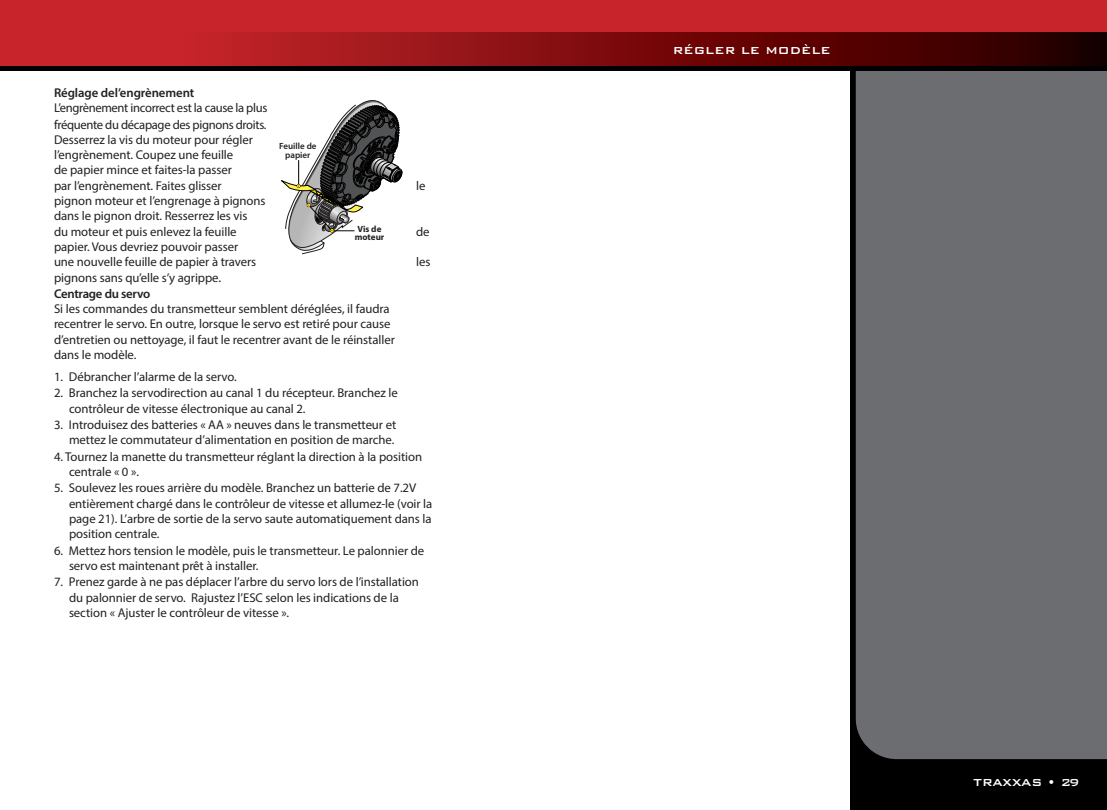
<style>
.page{position:relative;width:1107px;height:810px;background:#fff}
.page>*{position:absolute;margin:0;border:0;box-sizing:border-box;transform-origin:0 0}
.t1{font:500 13.5px "Bank Gothic BT";color:#fff}
.t2{font:500 13.5px "Bank Gothic BT";letter-spacing:-.02em;color:#fff}
.t3{font:12.75px/15.3px "Myriad Pro";letter-spacing:-.005em;color:#231f20}
.t4{font:600 12.75px "Myriad Pro";letter-spacing:-.005em;color:#231f20}
.t5{font:600 9px/9px "Myriad Pro";color:#231f20;text-align:center}
.t6{font:700 9px/8.2px "Myriad Pro";color:#231f20;text-align:center}
.s1{font-size:13.5px}
.s2{font-weight:600}
</style>
<div class="page">
<div style="left:850px;top:13px;width:257px;height:797px;background:#000"></div>
<div style="left:856px;top:71px;width:251px;height:688px;background:#6c6d70"></div>
<div style="left:0;top:0;width:1107px;height:70px;background:#000"></div>
<div style="left:0;top:0;width:1107px;height:51px;background:#c8242b"></div>
<svg style="left:0;top:32px;width:1107px;height:34px;background:#831013"></svg>
<svg style="left:281px;top:100px;width:121px;height:155px"></svg>
<p class="t4" style="left:54px;top:85px;width:142px">Réglage del’engrènement</p>
<p class="t3" style="left:54px;top:100px;width:215px">L’engrènement incorrect est la cause la plus fréquente du décapage des pignons droits.<br>Desserrez la vis du moteur pour régler l’engrènement. Coupez une feuille<br>de papier mince et faites-la passer<br>par l’engrènement. Faites glisser</p>
<p class="t3" style="left:54px;top:193px;width:213px">pignon moteur et l’engrenage à pignons dans le pignon droit. Resserrez les vis<br>du moteur et puis enlevez la feuille</p>
<p class="t3" style="left:54px;top:239px;width:204px">papier. Vous devriez pouvoir passer une nouvelle feuille de papier à travers</p>
<p class="t5" style="left:279px;top:141px;width:39px">Feuille de papier</p>
<p class="t6" style="left:355px;top:224px;width:31px">Vis de moteur</p>
<p class="t3" style="left:416px;top:178px;width:11px">le</p>
<p class="t3" style="left:416px;top:224px;width:15px">de</p>
<p class="t3" style="left:416px;top:254px;width:16px">les</p>
<p class="t3" style="left:54px;top:270px;width:169px">pignons sans qu’elle s’y agrippe<span class="s1">.<br></span><span class="s2">Centrage du servo</span></p>
<p class="t3" style="left:54px;top:301px;width:337px">Si les commandes du transmetteur semblent déréglées, il faudra</p>
<p class="t3" style="left:54px;top:316px;width:342px">recentrer le servo. En outre, lorsque le servo est retiré pour cause d’entretien ou nettoyage, il faut le recentrer avant de le réinstaller dans le modèle.</p>
<p class="t3" style="left:54px;top:369px;width:184px">1. Débrancher l’alarme de la servo.</p>
<p class="t3" style="left:69px;top:385px;width:330px;text-indent:-15px">2. Branchez la servodirection au canal 1 du récepteur. Branchez le contrôleur de vitesse électronique au canal 2.</p>
<p class="t3" style="left:54px;top:417px;width:344px;text-align:right">3. Introduisez des batteries « AA » neuves dans le transmetteur et mettez le commutateur d’alimentation en position de marche.</p>
<p class="t3" style="left:69px;top:449px;width:355px;text-indent:-15px">4. Tournez la manette du transmetteur réglant la direction à la position centrale « 0 ».</p>
<p class="t3" style="left:69px;top:480px;width:365px;text-indent:-15px">5. Soulevez les roues arrière du modèle. Branchez un batterie de 7.2V entièrement chargé dans le contrôleur de vitesse et allumez-le (voir la page 21). L’arbre de sortie de la servo saute automatiquement dans la position centrale.</p>
<p class="t3" style="left:69px;top:543px;width:357px;text-indent:-15px">6. Mettez hors tension le modèle, puis le transmetteur. Le palonnier de servo est maintenant prêt à installer.</p>
<p class="t3" style="left:69px;top:574px;width:351px;text-indent:-15px">7. Prenez garde à ne pas déplacer l’arbre du servo lors de l’installation du palonnier de servo. Rajustez l’ESC selon les indications de la section « Ajuster le contrôleur de vitesse ».</p>
<p class="t1" style="left:673px;top:43px;width:160px">RÉGLER LE MODÈLE</p>
<p class="t2" style="left:974px;top:775px;width:107px">TRAXXAS • 29</p>
</div>
